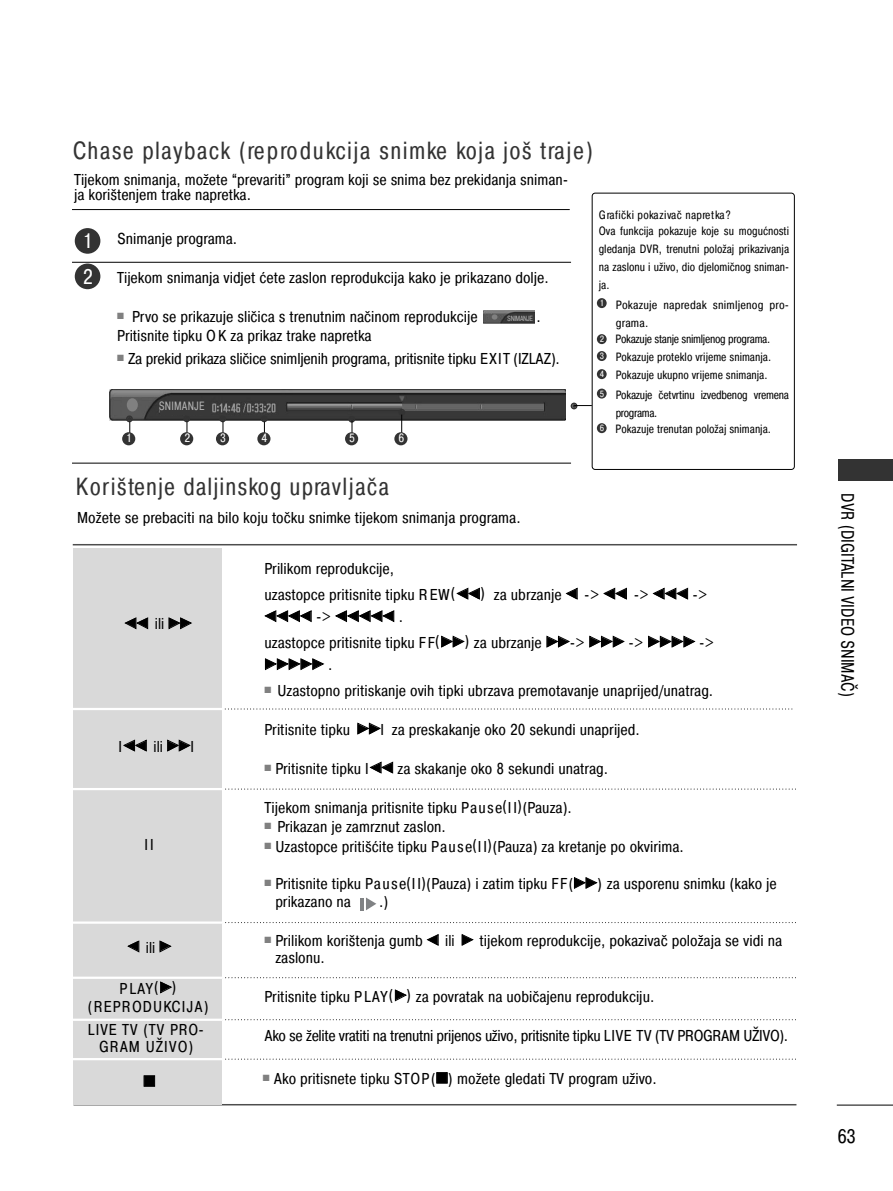
<style>
.page{position:relative;width:893px;height:1191px;background:#fff}
.page>*{position:absolute;margin:0;border:0;box-sizing:border-box;transform-origin:0 0}
.t1{font:24.75px "Pragmatica Cond Cr";letter-spacing:.055em;color:#333;scale:.95 1}
.t2{font:21px "Pragmatica Cond Cr";color:#fff}
.t3{font:19.5px "Pragmatica Cond Cr";color:#000}
.t4{font:18px "Pragmatica Cond Cr";color:#000;scale:.9 1}
.t5{font:15.75px/15px "Pragmatica Cond Cr";color:#000}
.t6{font:15.75px "Pragmatica Cond Cr";letter-spacing:-.025em;color:#000}
.t7{font:15.75px/16.5px "Pragmatica Cond Cr";letter-spacing:.05em;color:#000;text-align:center}
.t8{font:15.75px/18px "Pragmatica Cond Cr";letter-spacing:.07em;color:#000;text-align:center}
.t9{font:15.75px "Pragmatica Cond Cr";color:#000;scale:.95 1}
.t10{font:12px/18px "Pragmatica Cond Cr";color:#000;text-align:justify;scale:.95 1}
.t11{font:12px/18px "Pragmatica Cond Cr";letter-spacing:-.02em;color:#000;scale:.95 1}
.t12{font:12px/18px "Pragmatica Cond Cr";color:#000}
.t13{font:12px "FZDING33";letter-spacing:-.01em;color:#000}
.t14{font:12px "Pragmatica Cond Cr";letter-spacing:.015em;color:#b3b3b3;scale:.9 1}
.t15{font:12px "Pragmatica Cond Cr";color:#fff}
.t16{font:9px/17px "Pragmatica Cond Cr";color:#fff}
.t17{font:7.5px "Pragmatica Cond Cr";letter-spacing:-.05em;color:#b3b3b3;scale:.9 1}
.s1{font-family:"Pragmatica Cond Cr";font-size:15.75px}
.s2{font-family:"FZDING33";font-size:12px}
</style>
<div class="page">
<hr style="left:837px;top:1105px;width:55px;height:1px;background:#000">
<svg style="left:72px;top:192px;width:723px;height:278px"></svg>
<svg style="left:571px;top:403px;width:21px;height:6px"></svg>
<div style="left:75px;top:263px;width:25px;height:26px;background:#333;border-radius:50%"></div>
<div style="left:75px;top:228px;width:25px;height:26px;background:#333;border-radius:50%"></div>
<div style="left:597px;top:298px;width:10px;height:10px;background:#333;border-radius:50%"></div>
<div style="left:597px;top:334px;width:10px;height:10px;background:#333;border-radius:50%"></div>
<div style="left:597px;top:351px;width:10px;height:10px;background:#333;border-radius:50%"></div>
<div style="left:597px;top:369px;width:10px;height:10px;background:#333;border-radius:50%"></div>
<div style="left:597px;top:389px;width:10px;height:9px;background:#333;border-radius:50%"></div>
<div style="left:597px;top:423px;width:10px;height:10px;background:#333;border-radius:50%"></div>
<img style="left:109px;top:389px;width:457px;height:32px">
<div style="left:160px;top:400px;width:48px;height:15px;background:#383838"></div>
<div style="left:122px;top:397px;width:16px;height:18px;background:#595959"></div>
<div style="left:127px;top:398px;width:11px;height:13px;background:#808080;border-radius:50%"></div>
<div style="left:126px;top:415px;width:7px;height:7px;border:2px solid #333;border-radius:50%"></div>
<svg style="left:128px;top:417px;width:3px;height:15px"></svg>
<div style="left:183px;top:415px;width:7px;height:7px;border:2px solid #333;border-radius:50%"></div>
<svg style="left:185px;top:417px;width:4px;height:15px"></svg>
<div style="left:219px;top:415px;width:7px;height:7px;border:2px solid #333;border-radius:50%"></div>
<svg style="left:221px;top:417px;width:4px;height:15px"></svg>
<div style="left:261px;top:415px;width:7px;height:7px;border:2px solid #333;border-radius:50%"></div>
<svg style="left:262px;top:417px;width:4px;height:15px"></svg>
<div style="left:348px;top:416px;width:7px;height:7px;border:2px solid #333;border-radius:50%"></div>
<svg style="left:350px;top:417px;width:4px;height:15px"></svg>
<div style="left:398px;top:409px;width:7px;height:7px;border:2px solid #333;border-radius:50%"></div>
<svg style="left:400px;top:410px;width:4px;height:23px"></svg>
<div style="left:122px;top:432px;width:13px;height:13px;background:#333;border-radius:50%"></div>
<div style="left:180px;top:432px;width:13px;height:13px;background:#333;border-radius:50%"></div>
<div style="left:216px;top:432px;width:13px;height:13px;background:#333;border-radius:50%"></div>
<div style="left:257px;top:432px;width:13px;height:13px;background:#333;border-radius:50%"></div>
<div style="left:345px;top:432px;width:13px;height:13px;background:#333;border-radius:50%"></div>
<div style="left:394px;top:432px;width:13px;height:13px;background:#333;border-radius:50%"></div>
<hr style="left:74px;top:1104px;width:722px;height:1px;background:#4d4d4d">
<div style="left:73px;top:548px;width:149px;height:556px;background:#d9d9d9"></div>
<svg style="left:224px;top:708px;width:569px;height:1px"></svg>
<svg style="left:225px;top:789px;width:571px;height:1px"></svg>
<svg style="left:225px;top:977px;width:571px;height:1px"></svg>
<svg style="left:225px;top:1059px;width:571px;height:1px"></svg>
<hr style="left:71px;top:708px;width:153px;height:2px;background:#fff">
<hr style="left:71px;top:788px;width:153px;height:2px;background:#fff">
<svg style="left:225px;top:922px;width:571px;height:1px"></svg>
<hr style="left:71px;top:921px;width:153px;height:3px;background:#fff">
<hr style="left:71px;top:976px;width:153px;height:3px;background:#fff">
<svg style="left:225px;top:1019px;width:571px;height:1px"></svg>
<hr style="left:71px;top:1018px;width:153px;height:3px;background:#fff">
<hr style="left:71px;top:1058px;width:153px;height:2px;background:#fff">
<hr style="left:73px;top:544px;width:724px;height:1px;background:#4d4d4d">
<hr style="left:360px;top:897px;width:4px;height:13px;background:#808284">
<svg style="left:366px;top:897px;width:10px;height:13px"></svg>
<div style="left:838px;top:459px;width:54px;height:21px;background:#333"></div>
<h1 class="t1" style="left:73px;top:141px;width:549px">Chase playback (reprodukcija snimke koja još traje)</h1>
<p class="t5" style="left:74px;top:174px;width:496px">Tijekom snimanja, možete “prevariti” program koji se snima bez prekidanja sniman&shy;ja korištenjem trake napretka.</p>
<p class="t5" style="left:117px;top:232px;width:122px">Snimanje programa.</p>
<p class="t5" style="left:117px;top:271px;width:433px">Tijekom snimanja vidjet ćete zaslon reprodukcija kako je prikazano dolje.</p>
<p class="t5" style="left:117px;top:310px;width:362px"><sup>■</sup> Prvo se prikazuje sličica s trenutnim načinom reprodukcije</p>
<p class="t5" style="left:536px;top:310px;width:6px">.</p>
<p class="t5" style="left:117px;top:330px;width:256px">Pritisnite tipku O K za prikaz trake napretka</p>
<p class="t5" style="left:117px;top:352px;width:444px"><sup>■</sup> Za prekid prikaza sličice snimljenih programa, pritisnite tipku EXIT (IZLAZ).</p>
<p class="t10" style="left:599px;top:208px;width:202px;line-height:16.5px">Grafički pokazivač napretka?<br>Ova funkcija pokazuje koje su mogućnosti</p>
<p class="t10" style="left:599px;top:241px;width:202px">gledanja DVR, trenutni položaj prikazivanja na zaslonu i uživo, dio djelomičnog sniman&shy;ja.</p>
<p class="t12" style="left:616px;top:297px;width:175px">Pokazuje napredak snimljenog pro&shy;grama.</p>
<p class="t10" style="left:616px;top:331px;width:165px">Pokazuje stanje snimljenog programa.<br>Pokazuje proteklo vrijeme snimanja.<br>Pokazuje ukupno vrijeme snimanja.</p>
<p class="t11" style="left:616px;top:387px;width:184px">Pokazuje četvrtinu izvedbenog vremena programa.</p>
<p class="t10" style="left:616px;top:421px;width:165px">Pokazuje trenutan položaj snimanja.</p>
<h2 class="t2" style="left:83px;top:233px;width:12px">1</h2>
<h2 class="t2" style="left:83px;top:269px;width:12px">2</h2>
<p class="t16" style="left:600px;top:296px;width:6px">1</p>
<p class="t16" style="left:600px;top:332px;width:6px">2<br>3</p>
<p class="t16" style="left:600px;top:366px;width:6px;line-height:19.4px">4<br>5</p>
<p class="t16" style="left:600px;top:421px;width:6px">6</p>
<p class="t17" style="left:507px;top:315px;width:30px">SNIMANJE</p>
<p class="t14" style="left:159px;top:401px;width:53px">SNIMANJE</p>
<p class="t15" style="left:126px;top:434px;width:7px">1</p>
<p class="t15" style="left:184px;top:434px;width:7px">2</p>
<p class="t15" style="left:220px;top:434px;width:7px">3</p>
<p class="t15" style="left:261px;top:434px;width:7px">4</p>
<p class="t15" style="left:349px;top:434px;width:7px">5</p>
<p class="t15" style="left:399px;top:434px;width:7px">6</p>
<h1 class="t1" style="left:76px;top:478px;width:331px">Korištenje daljinskog upravljača</h1>
<p class="t5" style="left:77px;top:511px;width:445px">Možete se prebaciti na bilo koju točku snimke tijekom snimanja programa.</p>
<p class="t13" style="left:125px;top:618px;width:68px">FF <span class="s1">ili</span> GG</p>
<p class="t5" style="left:119px;top:740px;width:77px">I<span class="s2">FF</span> ili <span class="s2">GG</span>I</p>
<p class="t5" style="left:145px;top:839px;width:11px">II</p>
<p class="t9" style="left:128px;top:941px;width:47px"><span class="s2">F</span> ili <span class="s2">G</span></p>
<p class="t8" style="left:88px;top:981px;width:122px">PLAY(<span class="s2">G</span>) (REPRODUKCIJA)</p>
<p class="t7" style="left:88px;top:1023px;width:117px">LIVE TV (TV PRO-<br>GRAM UŽIVO)</p>
<p class="t13" style="left:143px;top:1076px;width:13px">A</p>
<p class="t5" style="left:264px;top:558px;width:444px;line-height:25.5px">Prilikom reprodukcije,<br>uzastopce pritisnite tipku R EW(<span class="s2">FF</span>) za ubrzanje <span class="s2">F</span> -&gt; <span class="s2">FF</span> -&gt; <span class="s2">FFF</span> -&gt;</p>
<p class="t13" style="left:265px;top:611px;width:140px">FFFF <span class="s1">-&gt;</span> FFFFF <span class="s1">.</span></p>
<p class="t5" style="left:264px;top:637px;width:451px">uzastopce pritisnite tipku F F(<span class="s2">GG</span>) za ubrzanje <span class="s2">GG</span>-&gt; <span class="s2">GGG</span> -&gt; <span class="s2">GGGG</span> -&gt;</p>
<p class="t13" style="left:265px;top:659px;width:69px">GGGGG <span class="s1">.</span></p>
<p class="t5" style="left:264px;top:684px;width:450px"><sup>■</sup> Uzastopno pritiskanje ovih tipki ubrzava premotavanje unaprijed/unatrag.</p>
<p class="t5" style="left:264px;top:723px;width:377px">Pritisnite tipku <span class="s2">GG</span>I za preskakanje oko 20 sekundi unaprijed.</p>
<p class="t5" style="left:264px;top:762px;width:345px"><sup>■</sup> Pritisnite tipku I<span class="s2">FF</span> za skakanje oko 8 sekundi unatrag.</p>
<p class="t5" style="left:264px;top:801px;width:309px">Tijekom snimanja pritisnite tipku Pause(II)(Pauza).</p>
<p class="t5" style="left:264px;top:821px;width:183px"><sup>■</sup> Prikazan je zamrznut zaslon.</p>
<p class="t5" style="left:264px;top:840px;width:421px"><sup>■</sup> Uzastopce pritišćite tipku Pause(II)(Pauza) za kretanje po okvirima.</p>
<p class="t5" style="left:275px;top:876px;width:503px;line-height:18px;text-indent:-11px"><sup>■</sup> Pritisnite tipku Pause(II)(Pauza) i zatim tipku FF(<span class="s2">GG</span>) za usporenu snimku (kako je prikazano na</p>
<p class="t5" style="left:379px;top:896px;width:11px">.)</p>
<p class="t5" style="left:275px;top:934px;width:508px;line-height:16.5px;text-indent:-11px"><sup>■</sup> Prilikom korištenja gumb <span class="s2">F</span> ili <span class="s2">G</span> tijekom reprodukcije, pokazivač položaja se vidi na zaslonu.</p>
<p class="t5" style="left:264px;top:990px;width:391px">Pritisnite tipku P LAY(<span class="s2">G</span>) za povratak na uobičajenu reprodukciju.</p>
<p class="t6" style="left:264px;top:1029px;width:525px">Ako se želite vratiti na trenutni prijenos uživo, pritisnite tipku LIVE TV (TV PROGRAM UŽIVO).</p>
<p class="t5" style="left:263px;top:1073px;width:395px"><sup>■</sup> Ako pritisnete tipku STOP(<span class="s2">A</span>) možete gledati TV program uživo.</p>
<p class="t4" style="left:854px;top:493px;width:227px;rotate:90deg">DVR (DIGITALNI VIDEO SNIMAČ)</p>
<p class="t3" style="left:837px;top:1129px;width:20px">63</p>
</div>
